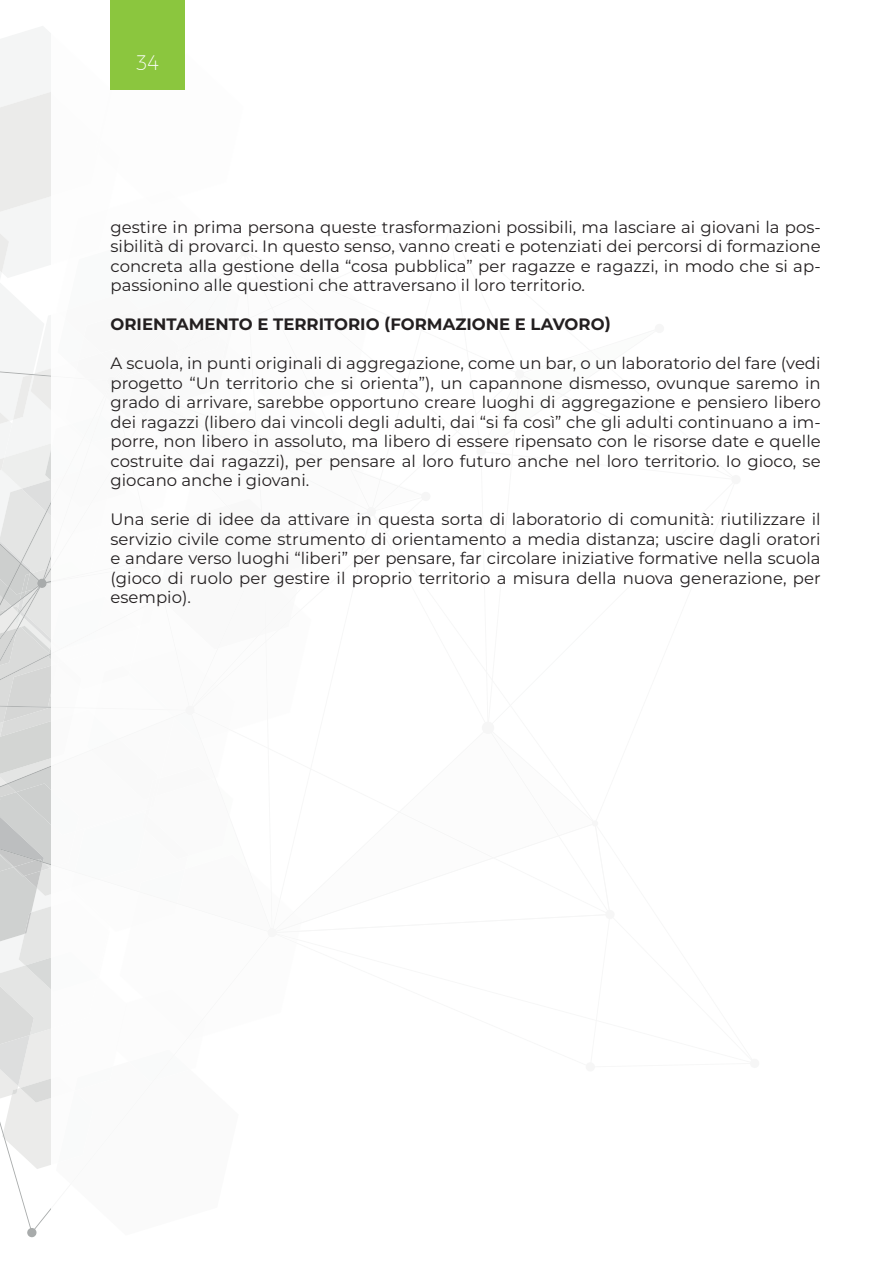
<style>
.page{position:relative;width:893px;height:1263px;background:#fff}
.page>*{position:absolute;margin:0;border:0;box-sizing:border-box;transform-origin:0 0}
.t1{font:200 21px "Montserrat";color:#fff}
.t2{font:16.5px/19.5px "Montserrat";color:#231f20;text-align:justify}
.t3{font:700 16.5px "Montserrat";color:#231f20}
</style>
<div class="page">
<svg style="left:27px;top:1228px;width:10px;height:9px"></svg>
<svg style="left:0;top:26px;width:51px;height:1209px"></svg>
<div style="left:111px;top:0;width:74px;height:89px;background:#8bc63e"></div>
<p class="t1" style="left:137px;top:50px;width:24px">34</p>
<p class="t2" style="left:111px;top:217px;width:712px">gestire in prima persona queste trasformazioni possibili, ma lasciare ai giovani la pos&shy;sibilità di provarci. In questo senso, vanno creati e potenziati dei percorsi di formazione concreta alla gestione della “cosa pubblica” per ragazze e ragazzi, in modo che si ap&shy;passionino alle questioni che attraversano il loro territorio.</p>
<p class="t3" style="left:111px;top:313px;width:502px">ORIENTAMENTO E TERRITORIO (FORMAZIONE E LAVORO)</p>
<p class="t2" style="left:111px;top:353px;width:712px">A scuola, in punti originali di aggregazione, come un bar, o un laboratorio del fare (vedi progetto “Un territorio che si orienta”), un capannone dismesso, ovunque saremo in grado di arrivare, sarebbe opportuno creare luoghi di aggregazione e pensiero libero dei ragazzi (libero dai vincoli degli adulti, dai “si fa così” che gli adulti continuano a im&shy;porre, non libero in assoluto, ma libero di essere ripensato con le risorse date e quelle costruite dai ragazzi), per pensare al loro futuro anche nel loro territorio. Io gioco, se giocano anche i giovani.</p>
<p class="t2" style="left:111px;top:509px;width:712px">Una serie di idee da attivare in questa sorta di laboratorio di comunità: riutilizzare il servizio civile come strumento di orientamento a media distanza; uscire dagli oratori e andare verso luoghi “liberi” per pensare, far circolare iniziative formative nella scuola (gioco di ruolo per gestire il proprio territorio a misura della nuova generazione, per esempio).</p>
</div>
